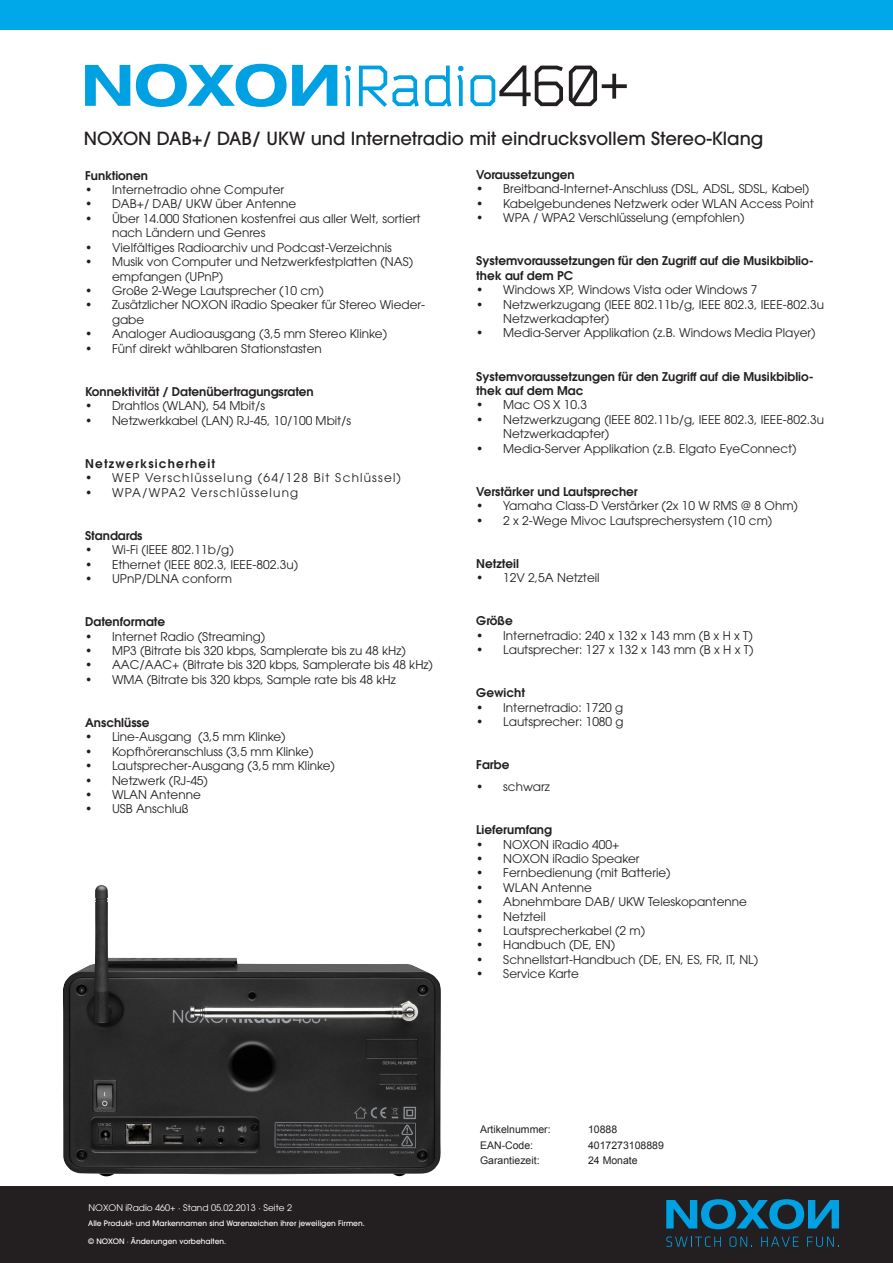
<style>
.page{position:relative;width:893px;height:1263px;background:#fff}
.page>*{position:absolute;margin:0;border:0;box-sizing:border-box;transform-origin:0 0}
.t1{font:500 18px "ITC Avant Garde Pro";color:#231f20}
.t2{font:12px/14.4px "ITC Avant Garde Pro";color:#231f20}
.t3{font:600 12px/14.4px "ITC Avant Garde Pro";color:#231f20}
.t4{font:12px "ITC Avant Garde Pro";letter-spacing:.1em;color:#231f20}
.t5{font:600 12px "ITC Avant Garde Pro";letter-spacing:.1em;color:#231f20}
.Texte_Aufzählung{font:10.5px "Arial";color:#231f20}
.t6{font:9px "ITC Avant Garde Pro";color:#fff}
.t7{font:500 7.5px "ITC Avant Garde Pro";color:#fff}
</style>
<div class="page">
<div style="left:0;top:1186px;width:893px;height:77px;background:#231f20"></div>
<div style="left:0;top:0;width:893px;height:30px;background:#00a7e9"></div>
<svg style="left:666px;top:1199px;width:173px;height:30px"></svg>
<svg style="left:666px;top:1236px;width:55px;height:11px"></svg>
<svg style="left:729px;top:1236px;width:23px;height:11px"></svg>
<svg style="left:761px;top:1237px;width:37px;height:10px"></svg>
<svg style="left:807px;top:1237px;width:32px;height:10px"></svg>
<img style="left:63px;top:885px;width:378px;height:291px">
<svg style="left:85px;top:64px;width:252px;height:43px"></svg>
<svg style="left:345px;top:66px;width:6px;height:40px"></svg>
<svg style="left:359px;top:66px;width:60px;height:41px"></svg>
<svg style="left:425px;top:66px;width:26px;height:41px"></svg>
<svg style="left:457px;top:66px;width:6px;height:40px"></svg>
<svg style="left:470px;top:65px;width:93px;height:41px"></svg>
<svg style="left:569px;top:66px;width:58px;height:40px"></svg>
<p class="t1" style="left:84px;top:127px;width:681px">NOXON DAB+/ DAB/ UKW und Internetradio mit eindrucksvollem Stereo-Klang</p>
<p class="t3" style="left:85px;top:168px;width:64px">Funktionen</p>
<p class="t2" style="left:85px;top:182px;width:201px">• Internetradio ohne Computer</p>
<p class="t2" style="left:85px;top:197px;width:213px">• DAB+/ DAB/ UKW über Antenne</p>
<p class="t2" style="left:112px;top:211px;width:310px;text-indent:-27px">• Über 14.000 Stationen kostenfrei aus aller Welt, sortiert nach Ländern und Genres</p>
<p class="t2" style="left:85px;top:240px;width:308px">• Vielfältiges Radioarchiv und Podcast-Verzeichnis</p>
<p class="t2" style="left:112px;top:254px;width:303px;text-indent:-27px">• Musik von Computer und Netzwerkfestplatten (NAS) empfangen (UPnP)</p>
<p class="t2" style="left:85px;top:283px;width:240px">• Große 2-Wege Lautsprecher (10 cm)</p>
<p class="t2" style="left:112px;top:298px;width:315px;text-indent:-27px">• Zusätzlicher NOXON iRadio Speaker für Stereo Wieder&shy;gabe</p>
<p class="t2" style="left:85px;top:326px;width:304px">• Analoger Audioausgang (3,5 mm Stereo Klinke)</p>
<p class="t2" style="left:85px;top:341px;width:238px">• Fünf direkt wählbaren Stationstasten</p>
<p class="t3" style="left:85px;top:384px;width:230px">Konnektivität / Datenübertragungsraten</p>
<p class="t2" style="left:85px;top:398px;width:182px">• Drahtlos (WLAN), 54 Mbit/s</p>
<p class="t2" style="left:85px;top:413px;width:268px">• Netzwerkkabel (LAN) RJ-45, 10/100 Mbit/s</p>
<p class="t5" style="left:85px;top:455px;width:132px">Netzwerksicherheit</p>
<p class="t4" style="left:85px;top:470px;width:317px">• WEP Verschlüsselung (64/128 Bit Schlüssel)</p>
<p class="t4" style="left:85px;top:485px;width:215px">• WPA/WPA2 Verschlüsselung</p>
<p class="t3" style="left:85px;top:528px;width:59px">Standards</p>
<p class="t2" style="left:85px;top:542px;width:150px">• Wi-Fi (IEEE 802.11b/g)</p>
<p class="t2" style="left:85px;top:557px;width:215px">• Ethernet (IEEE 802.3, IEEE-802.3u)</p>
<p class="t2" style="left:85px;top:571px;width:148px">• UPnP/DLNA conform</p>
<p class="t3" style="left:85px;top:614px;width:82px">Datenformate</p>
<p class="t2" style="left:85px;top:629px;width:182px">• Internet Radio (Streaming)</p>
<p class="t2" style="left:85px;top:643px;width:322px">• MP3 (Bitrate bis 320 kbps, Samplerate bis zu 48 kHz)</p>
<p class="t2" style="left:85px;top:658px;width:349px">• AAC/AAC+ (Bitrate bis 320 kbps, Samplerate bis 48 kHz)</p>
<p class="t2" style="left:85px;top:672px;width:312px">• WMA (Bitrate bis 320 kbps, Sample rate bis 48 kHz</p>
<p class="t3" style="left:85px;top:715px;width:66px">Anschlüsse</p>
<p class="t2" style="left:85px;top:730px;width:202px">• Line-Ausgang (3,5 mm Klinke)</p>
<p class="t2" style="left:85px;top:744px;width:230px">• Kopfhöreranschluss (3,5 mm Klinke)</p>
<p class="t2" style="left:85px;top:758px;width:252px">• Lautsprecher-Ausgang (3,5 mm Klinke)</p>
<p class="t2" style="left:85px;top:773px;width:125px">• Netzwerk (RJ-45)</p>
<p class="t2" style="left:85px;top:787px;width:117px">• WLAN Antenne</p>
<p class="t2" style="left:85px;top:802px;width:105px">• USB Anschluß</p>
<p class="t3" style="left:476px;top:167px;width:100px">Voraussetzungen</p>
<p class="t2" style="left:476px;top:182px;width:335px">• Breitband-Internet-Anschluss (DSL, ADSL, SDSL, Kabel)</p>
<p class="t2" style="left:476px;top:196px;width:339px">• Kabelgebundenes Netzwerk oder WLAN Access Point</p>
<p class="t2" style="left:476px;top:210px;width:270px">• WPA / WPA2 Verschlüsselung (empfohlen)</p>
<p class="t3" style="left:476px;top:254px;width:339px">Systemvoraussetzungen für den Zugriff auf die Musikbiblio&shy;thek auf dem PC</p>
<p class="t2" style="left:476px;top:282px;width:283px">• Windows XP, Windows Vista oder Windows 7</p>
<p class="t2" style="left:503px;top:297px;width:322px;text-indent:-27px">• Netzwerkzugang (IEEE 802.11b/g, IEEE 802.3, IEEE-802.3u<br>Netzwerkadapter)</p>
<p class="t2" style="left:476px;top:326px;width:341px">• Media-Server Applikation (z.B. Windows Media Player)</p>
<p class="t3" style="left:476px;top:369px;width:339px">Systemvoraussetzungen für den Zugriff auf die Musikbiblio&shy;thek auf dem Mac</p>
<p class="t2" style="left:476px;top:398px;width:112px">• Mac OS X 10.3</p>
<p class="t2" style="left:503px;top:412px;width:322px;text-indent:-27px">• Netzwerkzugang (IEEE 802.11b/g, IEEE 802.3, IEEE-802.3u<br>Netzwerkadapter)</p>
<p class="t2" style="left:476px;top:441px;width:322px">• Media-Server Applikation (z.B. Elgato EyeConnect)</p>
<p class="t3" style="left:476px;top:484px;width:163px">Verstärker und Lautsprecher</p>
<p class="t2" style="left:476px;top:498px;width:323px">• Yamaha Class-D Verstärker (2x 10 W RMS @ 8 Ohm)</p>
<p class="t2" style="left:476px;top:513px;width:298px">• 2 x 2-Wege Mivoc Lautsprechersystem (10 cm)</p>
<p class="t3" style="left:476px;top:556px;width:44px">Netzteil</p>
<p class="t2" style="left:476px;top:570px;width:125px">• 12V 2,5A Netzteil</p>
<p class="t3" style="left:476px;top:614px;width:38px">Größe</p>
<p class="t2" style="left:476px;top:628px;width:278px">• Internetradio: 240 x 132 x 143 mm (B x H x T)</p>
<p class="t2" style="left:476px;top:642px;width:279px">• Lautsprecher: 127 x 132 x 143 mm (B x H x T)</p>
<p class="t3" style="left:476px;top:686px;width:50px">Gewicht</p>
<p class="t2" style="left:476px;top:700px;width:148px">• Internetradio: 1720 g</p>
<p class="t2" style="left:476px;top:714px;width:149px">• Lautsprecher: 1080 g</p>
<p class="t3" style="left:476px;top:758px;width:35px">Farbe</p>
<p class="t2" style="left:476px;top:779px;width:75px">• schwarz</p>
<p class="t3" style="left:476px;top:822px;width:77px">Lieferumfang</p>
<p class="t2" style="left:476px;top:837px;width:145px">• NOXON iRadio 400+</p>
<p class="t2" style="left:476px;top:851px;width:165px">• NOXON iRadio Speaker</p>
<p class="t2" style="left:476px;top:866px;width:196px">• Fernbedienung (mit Batterie)</p>
<p class="t2" style="left:476px;top:880px;width:117px">• WLAN Antenne</p>
<p class="t2" style="left:476px;top:894px;width:272px">• Abnehmbare DAB/ UKW Teleskopantenne</p>
<p class="t2" style="left:476px;top:909px;width:71px">• Netzteil</p>
<p class="t2" style="left:476px;top:923px;width:170px">• Lautsprecherkabel (2 m)</p>
<p class="t2" style="left:476px;top:938px;width:140px">• Handbuch (DE, EN)</p>
<p class="t2" style="left:476px;top:952px;width:283px">• Schnellstart-Handbuch (DE, EN, ES, FR, IT, NL)</p>
<p class="t2" style="left:476px;top:966px;width:104px">• Service Karte</p>
<p class="t6" style="left:89px;top:1202px;width:205px">NOXON iRadio 460+ · Stand 05.02.2013 · Seite 2</p>
<p class="t7" style="left:88px;top:1218px;width:278px">Alle Produkt- und Markennamen sind Warenzeichen ihrer jeweiligen Firmen.</p>
<p class="t7" style="left:88px;top:1236px;width:140px">© NOXON · Änderungen vorbehalten.</p>
<p class="Texte_Aufzählung" style="left:480px;top:1122px;width:72px">Artikelnummer:</p>
<p class="Texte_Aufzählung" style="left:588px;top:1122px;width:31px">10888</p>
<p class="Texte_Aufzählung" style="left:480px;top:1138px;width:55px">EAN-Code:</p>
<p class="Texte_Aufzählung" style="left:588px;top:1138px;width:77px">4017273108889</p>
<p class="Texte_Aufzählung" style="left:480px;top:1154px;width:61px">Garantiezeit:</p>
<p class="Texte_Aufzählung" style="left:588px;top:1154px;width:51px">24 Monate</p>
</div>
